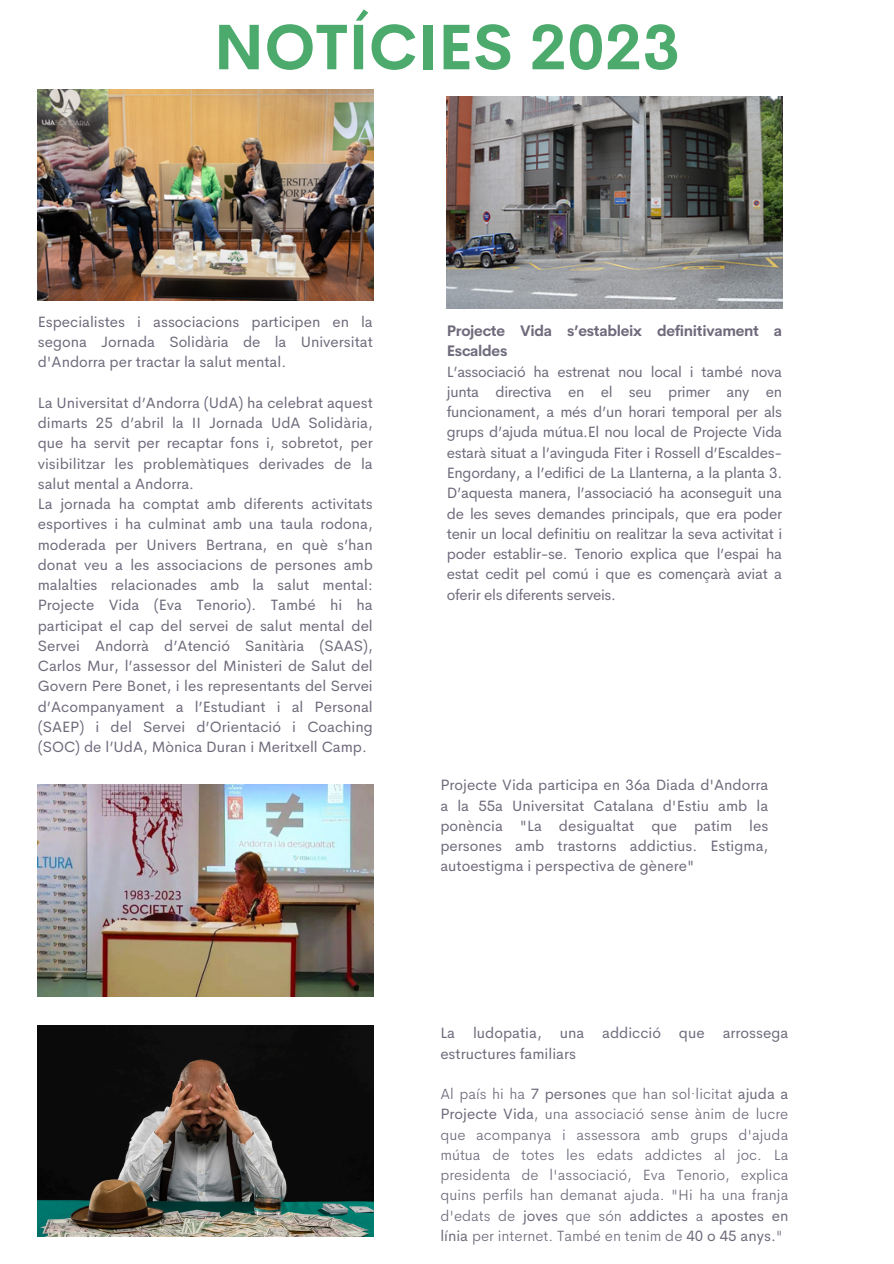
<style>
.page{position:relative;width:894px;height:1264px;background:#fff}
.page>*{position:absolute;margin:0;border:0;box-sizing:border-box;transform-origin:0 0}
.t1{font:700 63px "Cerebri Sans";color:#4caa6d}
.t2{font:15px/20.2px "Cerebri Sans";color:#6f6a7b;text-align:justify}
.t3{font:300 15px/20.2px "Cerebri Sans";color:#6f6a7b;text-align:justify}
.t4{font:700 15px/20.2px "Cerebri Sans";letter-spacing:-.02em;color:#6f6a7b}
.s1{font-weight:400}
</style>
<div class="page">
<img style="left:38px;top:89px;width:335px;height:212px">
<img style="left:38px;top:1025px;width:335px;height:211px">
<img style="left:446px;top:97px;width:336px;height:211px">
<img style="left:38px;top:784px;width:335px;height:212px">
<h1 class="t1" style="left:213px;top:6px;width:468px">NOTÍCIES 2023</h1>
<p class="t2" style="left:38px;top:311px;width:336px">Especialistes i associacions participen en la segona Jornada Solidària de la Universitat d'Andorra per tractar la salut mental.</p>
<p class="t2" style="left:38px;top:392px;width:336px">La Universitat d’Andorra (UdA) ha celebrat aquest dimarts 25 d’abril la II Jornada UdA Solidària, que ha servit per recaptar fons i, sobretot, per visibilitzar les problemàtiques derivades de la salut mental a Andorra.</p>
<p class="t2" style="left:38px;top:494px;width:336px">La jornada ha comptat amb diferents activitats esportives i ha culminat amb una taula rodona, moderada per Univers Bertrana, en què s’han donat veu a les associacions de persones amb malalties relacionades amb la salut mental:<br>Projecte Vida (Eva Tenorio). També hi ha participat el cap del servei de salut mental del Servei Andorrà d’Atenció Sanitària (SAAS), Carlos Mur, l’assessor del Ministeri de Salut del Govern Pere Bonet, i les representants del Servei d’Acompanyament a l’Estudiant i al Personal (SAEP) i del Servei d’Orientació i Coaching (SOC) de l’UdA, Mònica Duran i Meritxell Camp.</p>
<p class="t4" style="left:446px;top:321px;width:337px">Projecte Vida s’estableix definitivament a<br>Escaldes</p>
<p class="t2" style="left:446px;top:361px;width:337px">L’associació ha estrenat nou local i també nova junta directiva en el seu primer any en funcionament, a més d’un horari temporal per als grups d’ajuda mútua.El nou local de Projecte Vida estarà situat a l’avinguda Fiter i Rossell d’Escaldes-Engordany, a l’edifici de La Llanterna, a la planta 3.<br>D’aquesta manera, l’associació ha aconseguit una de les seves demandes principals, que era poder tenir un local definitiu on realitzar la seva activitat i poder establir-se. Tenorio explica que l’espai ha estat cedit pel comú i que es començarà aviat a oferir els diferents serveis.</p>
<p class="t2" style="left:440px;top:775px;width:329px">Projecte Vida participa en 36a Diada d'Andorra a la 55a Universitat Catalana d'Estiu amb la ponència "La desigualtat que patim les persones amb trastorns addictius. Estigma, autoestigma i perspectiva de gènere"</p>
<p class="t2" style="left:440px;top:1022px;width:349px">La ludopatia, una addicció que arrossega estructures familiars</p>
<p class="t3" style="left:440px;top:1083px;width:349px">Al país hi ha <span class="s1">7 persones</span> que han sol·licitat <span class="s1">ajuda a Projecte Vida</span>, una associació sense ànim de lucre que acompanya i assessora amb grups d'ajuda mútua de totes les edats addictes al joc. La presidenta de l'associació, Eva Tenorio, explica quins perfils han demanat ajuda. "Hi ha una franja d'edats de <span class="s1">joves</span> que són <span class="s1">addictes</span> a <span class="s1">apostes en línia</span> per internet. També en tenim de <span class="s1">40 o 45 anys.</span>"</p>
</div>
